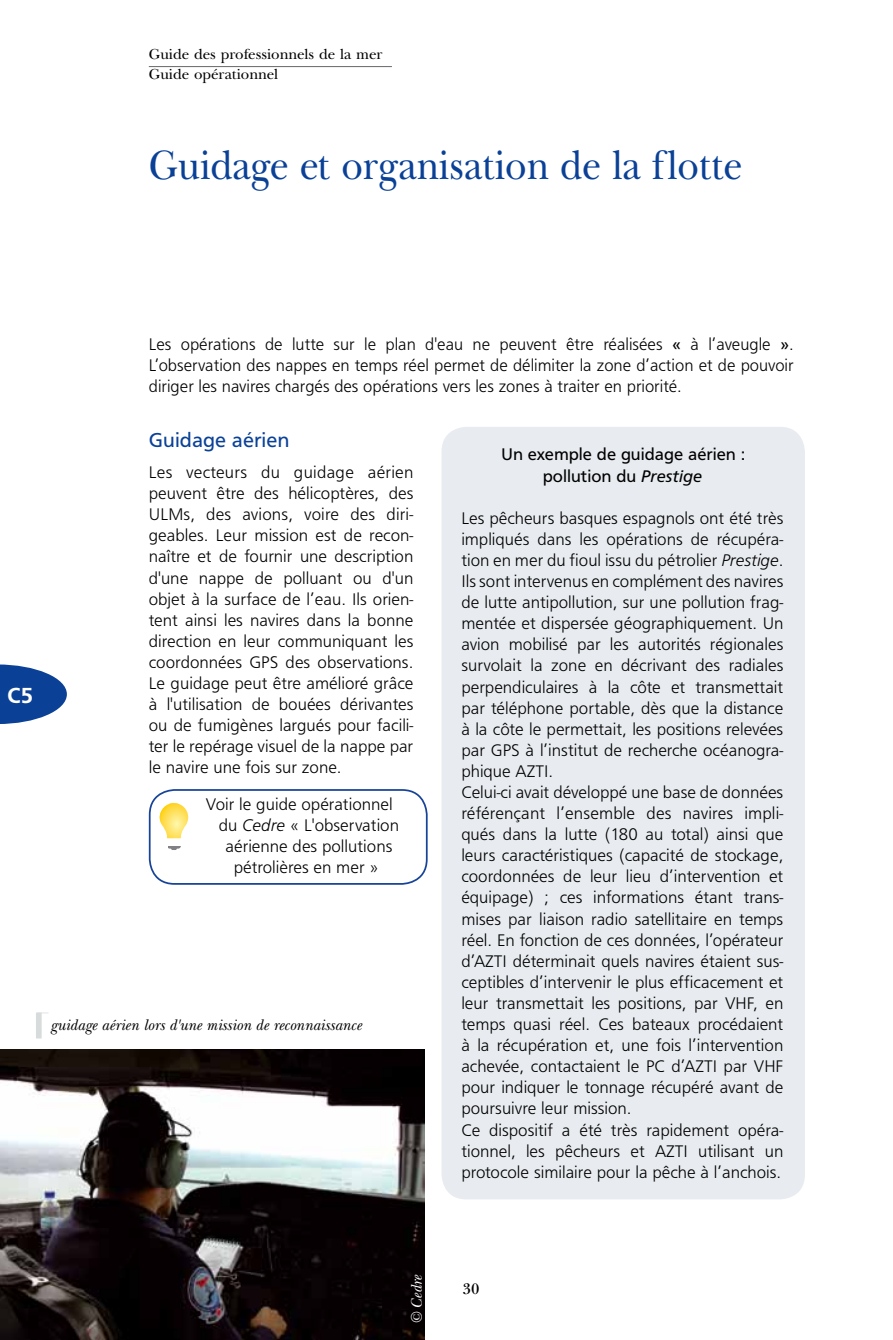
<style>
.page{position:relative;width:893px;height:1340px;background:#fff}
.page>*{position:absolute;margin:0;border:0;box-sizing:border-box;transform-origin:0 0}
.t1{font:42px "New Basker Itc T Roma";color:#0a4197;scale:.9 1}
.t2{font:500 22.75px "Frutus T";color:#fff}
.t3{font:21px "Frutus T";color:#0a4197}
.t4{font:17.5px/21.2px "Frutus T Ligh";color:#000;text-align:justify}
.t5{font:17.5px/21px "Frutus T";color:#000;text-align:center}
.t6{font:italic 15.75px "New Basker Itc T";color:#000;scale:.95 1}
.t7{font:italic 15.75px "New Basker Itc T";color:#fff;scale:.95 1}
.t8{font:600 15.75px "New Basker Itc T";color:#000}
.t9{font:14.88px/20.7px "New Basker Itc T Roma";color:#000}
.s1{font-family:"Frutus T"}
.s2{font-family:"Frutus T Ligh Ital"}
.s3{font-style:italic}
</style>
<div class="page">
<hr style="left:149px;top:66px;width:243px;height:1px;background:#68676c">
<svg style="left:0;top:664px;width:67px;height:60px"></svg>
<div style="left:441px;top:427px;width:364px;height:772px;background:#e8ebef;border-radius:25px"></div>
<div style="left:149px;top:789px;width:279px;height:95px;border:2px solid #174498;border-radius:25px"></div>
<svg style="left:160px;top:803px;width:28px;height:35px"></svg>
<svg style="left:168px;top:846px;width:13px;height:4px"></svg>
<img style="left:0;top:1049px;width:424px;height:290px">
<hr style="left:37px;top:1012px;width:4px;height:26px;background:#d8dbdc">
<p class="t9" style="left:149px;top:44px;width:235px">Guide des professionnels de la mer<br>Guide opérationnel</p>
<h1 class="t1" style="left:149px;top:141px;width:661px">Guidage et organisation de la flotte</h1>
<h2 class="t2" style="left:7px;top:682px;width:27px">C5</h2>
<p class="t4" style="left:149px;top:333px;width:646px">Les opérations de lutte sur le plan d'eau ne peuvent être réalisées <span class="s1">«</span> à l’aveugle <span class="s1">»</span>.<br>L’observation des nappes en temps réel permet de délimiter la zone d’action et de pouvoir diriger les navires chargés des opérations vers les zones à traiter en priorité.</p>
<p class="t3" style="left:149px;top:428px;width:142px">Guidage aérien</p>
<p class="t4" style="left:149px;top:461px;width:266px">Les vecteurs du guidage aérien peuvent être des hélicoptères, des ULMs, des avions, voire des diri&shy;geables. Leur mission est de recon&shy;naître et de fournir une description d'une nappe de polluant ou d'un objet à la surface de l’eau. Ils orien&shy;tent ainsi les navires dans la bonne direction en leur communiquant les coordonnées GPS des observations.<br>Le guidage peut être amélioré grâce à l'utilisation de bouées dérivantes ou de fumigènes largués pour facili&shy;ter le repérage visuel de la nappe par le navire une fois sur zone.</p>
<p class="t4" style="left:206px;top:793px;width:188px">Voir le guide opérationnel</p>
<p class="t4" style="left:219px;top:814px;width:182px">du <span class="s2">Cedre</span> « L'observation</p>
<p class="t4" style="left:225px;top:835px;width:168px">aérienne des pollutions</p>
<p class="t4" style="left:234px;top:856px;width:147px">pétrolières en mer »</p>
<p class="t6" style="left:51px;top:1015px;width:329px">guidage aérien lors d'une mission de reconnaissance</p>
<p class="t5" style="left:501px;top:444px;width:246px">Un exemple de guidage aérien : pollution du <span class="s3">Prestige</span></p>
<p class="t4" style="left:461px;top:507px;width:324px;text-align:left">Les pêcheurs basques espagnols ont été très impliqués dans les opérations de récupéra&shy;tion en mer du fioul issu du pétrolier <span class="s2">Prestige</span>.<br>Ils sont intervenus en complément des navires de lutte antipollution, sur une pollution frag&shy;mentée et dispersée géographiquement. Un avion mobilisé par les autorités régionales survolait la zone en décrivant des radiales perpendiculaires à la côte et transmettait par téléphone portable, dès que la distance à la côte le permettait, les positions relevées par GPS à l’institut de recherche océanogra&shy;phique AZTI.<br>Celui-ci avait développé une base de données référençant l’ensemble des navires impli&shy;qués dans la lutte (180 au total) ainsi que leurs caractéristiques (capacité de stockage, coordonnées de leur lieu d’intervention et équipage) ; ces informations étant trans&shy;mises par liaison radio satellitaire en temps réel. En fonction de ces données, l’opérateur d’AZTI déterminait quels navires étaient sus&shy;ceptibles d’intervenir le plus efficacement et leur transmettait les positions, par VHF, en temps quasi réel. Ces bateaux procédaient à la récupération et, une fois l’intervention achevée, contactaient le PC d’AZTI par VHF pour indiquer le tonnage récupéré avant de poursuivre leur mission.<br>Ce dispositif a été très rapidement opéra&shy;tionnel, les pêcheurs et AZTI utilisant un protocole similaire pour la pêche à l’anchois.</p>
<p class="t7" style="left:407px;top:1323px;width:53px;rotate:-90deg">© Cedre</p>
<p class="t8" style="left:463px;top:1279px;width:18px">30</p>
</div>
